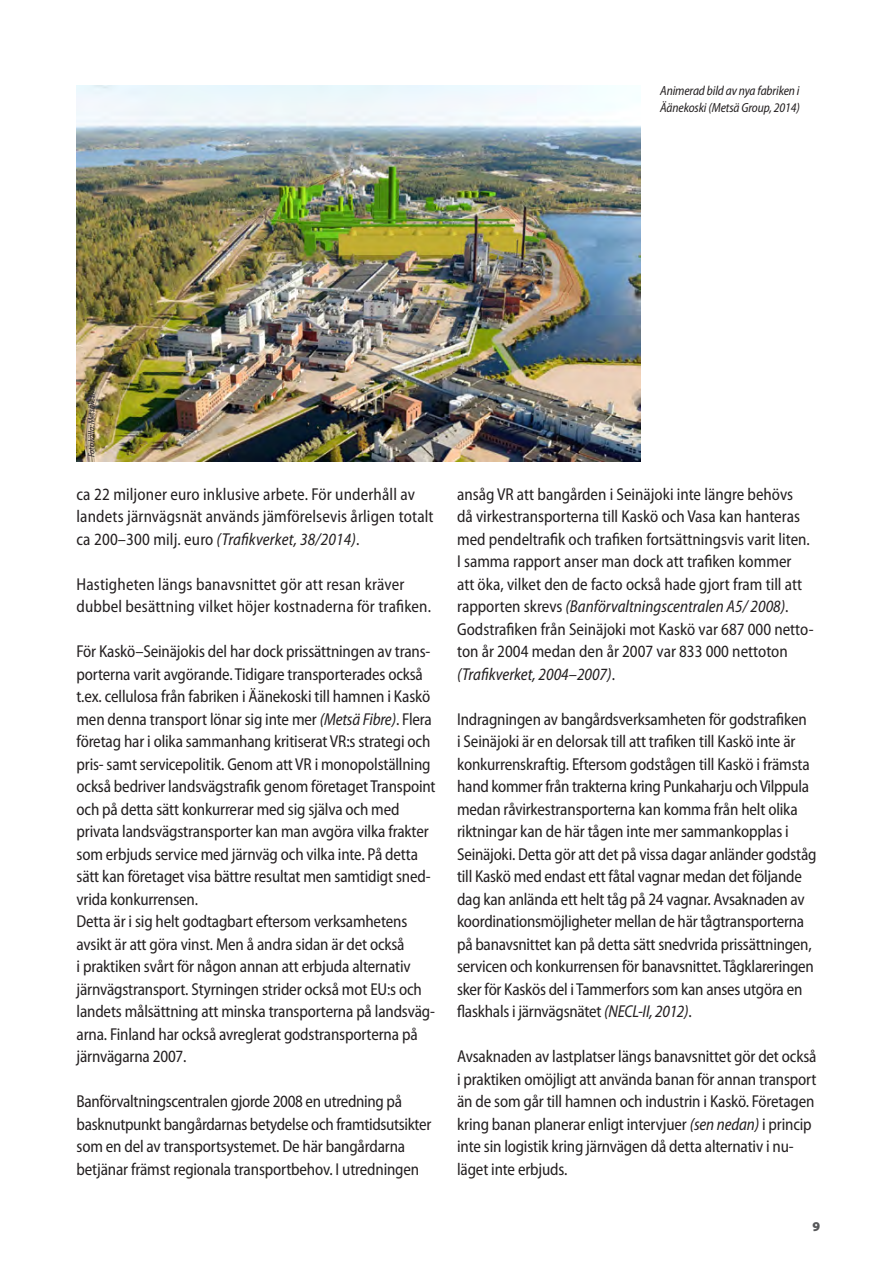
<style>
.page{position:relative;width:893px;height:1263px;background:#fff}
.page>*{position:absolute;margin:0;border:0;box-sizing:border-box;transform-origin:0 0}
.t1{font:semi-condensed 17.25px/22.5px "Myriad Pro";letter-spacing:-.01em;color:#231f20;scale:.95 1}
.t2{font:semi-condensed 17.25px/22.5px "Myriad Pro";letter-spacing:.01em;color:#231f20;scale:.95 1}
.t3{font:900 13.5px "Myriad Pro";color:#57585a}
.t4{font:italic semi-condensed 13.2px/17.2px "Myriad Pro";letter-spacing:-.01em;color:#231f20;scale:.95 1}
.t5{font:italic semi-condensed 9px "Myriad Pro";letter-spacing:-.01em;color:#231f20;scale:.95 1}
.s1{font-style:italic}
</style>
<div class="page">
<img style="left:77px;top:85px;width:564px;height:376px">
<p class="t4" style="left:660px;top:82px;width:149px">Animerad bild av nya fabriken i<br>Äänekoski (Metsä Group, 2014)</p>
<p class="t5" style="left:87px;top:457px;width:77px;rotate:-90deg">Foto källa: Metsäkeskus</p>
<p class="t2" style="left:77px;top:483px;width:377px">ca 22 miljoner euro inklusive arbete. För underhåll av landets järnvägsnät används jämförelsevis årligen totalt ca 200–300 milj. euro <span class="s1">(Trafikverket, 38/2014)</span>.</p>
<p class="t2" style="left:77px;top:573px;width:375px">Hastigheten längs banavsnittet gör att resan kräver dubbel besättning vilket höjer kostnaderna för trafiken.</p>
<p class="t1" style="left:77px;top:641px;width:379px">För Kaskö–Seinäjokis del har dock prissättningen av trans&shy;porterna varit avgörande. Tidigare transporterades också t.ex. cellulosa från fabriken i Äänekoski till hamnen i Kaskö men denna transport lönar sig inte mer <span class="s1">(Metsä Fibre)</span>. Flera företag har i olika sammanhang kritiserat VR:s strategi och pris- samt servicepolitik. Genom att VR i monopolställning också bedriver landsvägstrafik genom företaget Transpoint och på detta sätt konkurrerar med sig själva och med privata landsvägstransporter kan man avgöra vilka frakter som erbjuds service med järnväg och vilka inte. På detta sätt kan företaget visa bättre resultat men samtidigt sned&shy;vrida konkurrensen.<br>Detta är i sig helt godtagbart eftersom verksamhetens avsikt är att göra vinst. Men å andra sidan är det också<br>i praktiken svårt för någon annan att erbjuda alternativ järnvägstransport. Styrningen strider också mot EU:s och landets målsättning att minska transporterna på landsväg&shy;arna. Finland har också avreglerat godstransporterna på järnvägarna 2007.</p>
<p class="t1" style="left:77px;top:1091px;width:375px">Banförvaltningscentralen gjorde 2008 en utredning på basknutpunkt bangårdarnas betydelse och framtidsutsikter som en del av transportsystemet. De här bangårdarna betjänar främst regionala transportbehov. I utredningen</p>
<p class="t1" style="left:457px;top:483px;width:376px">ansåg VR att bangården i Seinäjoki inte längre behövs då virkestransporterna till Kaskö och Vasa kan hanteras med pendeltrafik och trafiken fortsättningsvis varit liten.<br>I samma rapport anser man dock att trafiken kommer att öka, vilket den de facto också hade gjort fram till att rapporten skrevs <span class="s1">(Banförvaltningscentralen A5/ 2008)</span>.<br>Godstrafiken från Seinäjoki mot Kaskö var 687 000 netto&shy;ton år 2004 medan den år 2007 var 833 000 nettoton <span class="s1">(Trafikverket, 2004–2007)</span>.</p>
<p class="t1" style="left:457px;top:708px;width:380px">Indragningen av bangårdsverksamheten för godstrafiken<br>i Seinäjoki är en delorsak till att trafiken till Kaskö inte är konkurrenskraftig. Eftersom godstågen till Kaskö i främsta hand kommer från trakterna kring Punkaharju och Vilppula medan råvirkestransporterna kan komma från helt olika riktningar kan de här tågen inte mer sammankopplas i Seinäjoki. Detta gör att det på vissa dagar anländer godståg till Kaskö med endast ett fåtal vagnar medan det följande dag kan anlända ett helt tåg på 24 vagnar. Avsaknaden av koordinationsmöjligheter mellan de här tågtransporterna på banavsnittet kan på detta sätt snedvrida prissättningen, servicen och konkurrensen för banavsnittet. Tågklareringen sker för Kaskös del i Tammerfors som kan anses utgöra en flaskhals i järnvägsnätet <span class="s1">(NECL-II, 2012)</span>.</p>
<p class="t1" style="left:457px;top:1046px;width:380px">Avsaknaden av lastplatser längs banavsnittet gör det också i praktiken omöjligt att använda banan för annan transport än de som går till hamnen och industrin i Kaskö. Företagen kring banan planerar enligt intervjuer <span class="s1">(sen nedan)</span> i princip inte sin logistik kring järnvägen då detta alternativ i nu&shy;läget inte erbjuds.</p>
<p class="t3" style="left:813px;top:1218px;width:9px">9</p>
</div>
